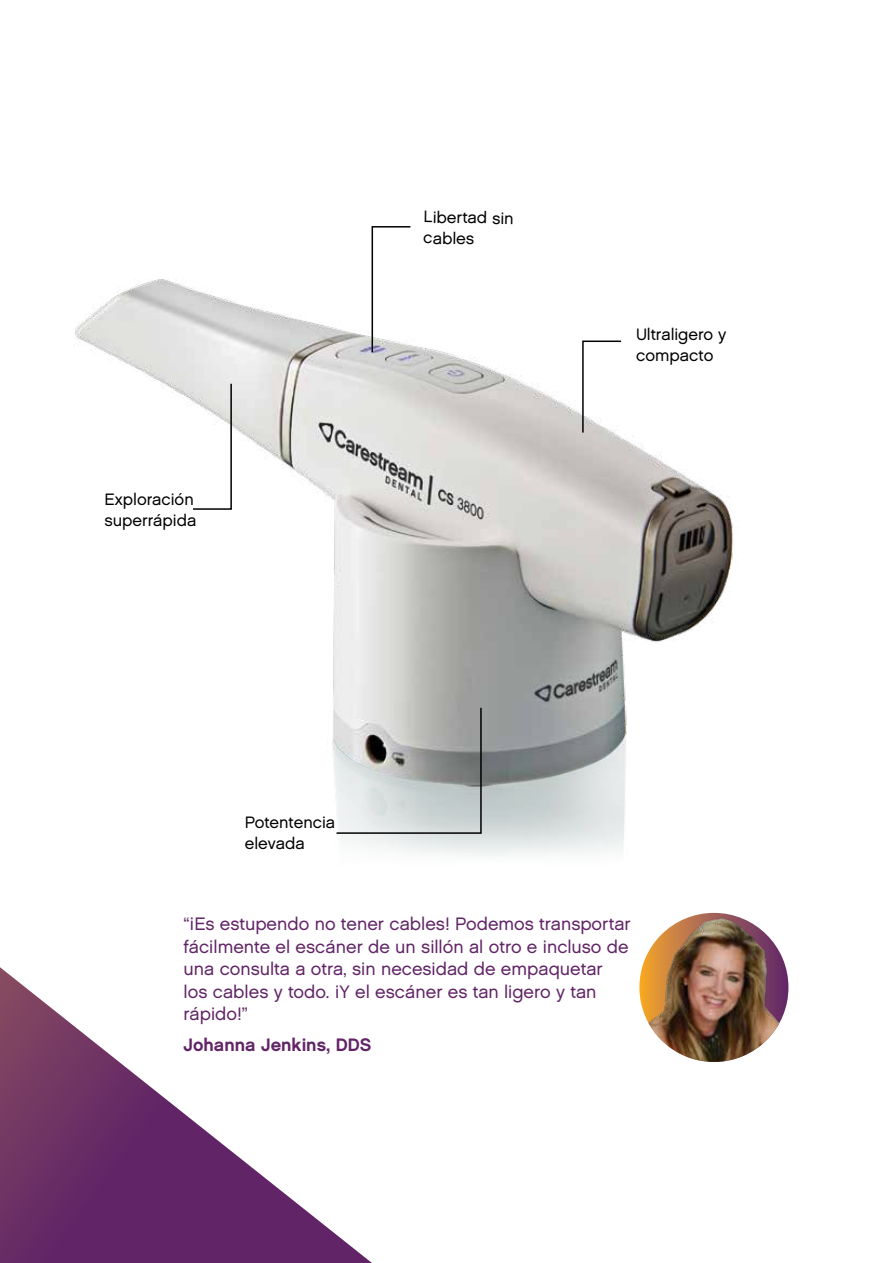
<style>
.page{position:relative;width:893px;height:1263px;background:#fff}
.page>*{position:absolute;margin:0;border:0;box-sizing:border-box;transform-origin:0 0}
.t1{font:18px/22.5px "Chalet London Nineteen Sixty";color:#612466}
.t2{font:18px "Chalet New York Nineteen Sixty";color:#612466}
.t3{font:16.5px/21px "Chalet London Nineteen Sixty";color:#000101}
</style>
<div class="page">
<img style="left:74px;top:279px;width:659px;height:573px">
<svg style="left:192px;top:382px;width:41px;height:128px"></svg>
<svg style="left:371px;top:226px;width:41px;height:128px"></svg>
<svg style="left:581px;top:340px;width:41px;height:94px"></svg>
<svg style="left:0;top:663px;width:596px;height:600px"></svg>
<img style="left:647px;top:913px;width:139px;height:149px">
<p class="t3" style="left:105px;top:489px;width:93px">Exploración superrápida</p>
<p class="t3" style="left:424px;top:206px;width:92px;rotate:1deg">Libertad sin cables</p>
<p class="t3" style="left:245px;top:812px;width:92px">Potentencia elevada</p>
<p class="t3" style="left:636px;top:323px;width:92px">Ultraligero y compacto</p>
<p class="t1" style="left:184px;top:913px;width:449px">“¡Es estupendo no tener cables! Podemos transportar fácilmente el escáner de un sillón al otro e incluso de una consulta a otra, sin necesidad de empaquetar los cables y todo. ¡Y el escáner es tan ligero y tan rápido!”</p>
<p class="t2" style="left:184px;top:1033px;width:189px">Johanna Jenkins, DDS</p>
</div>
